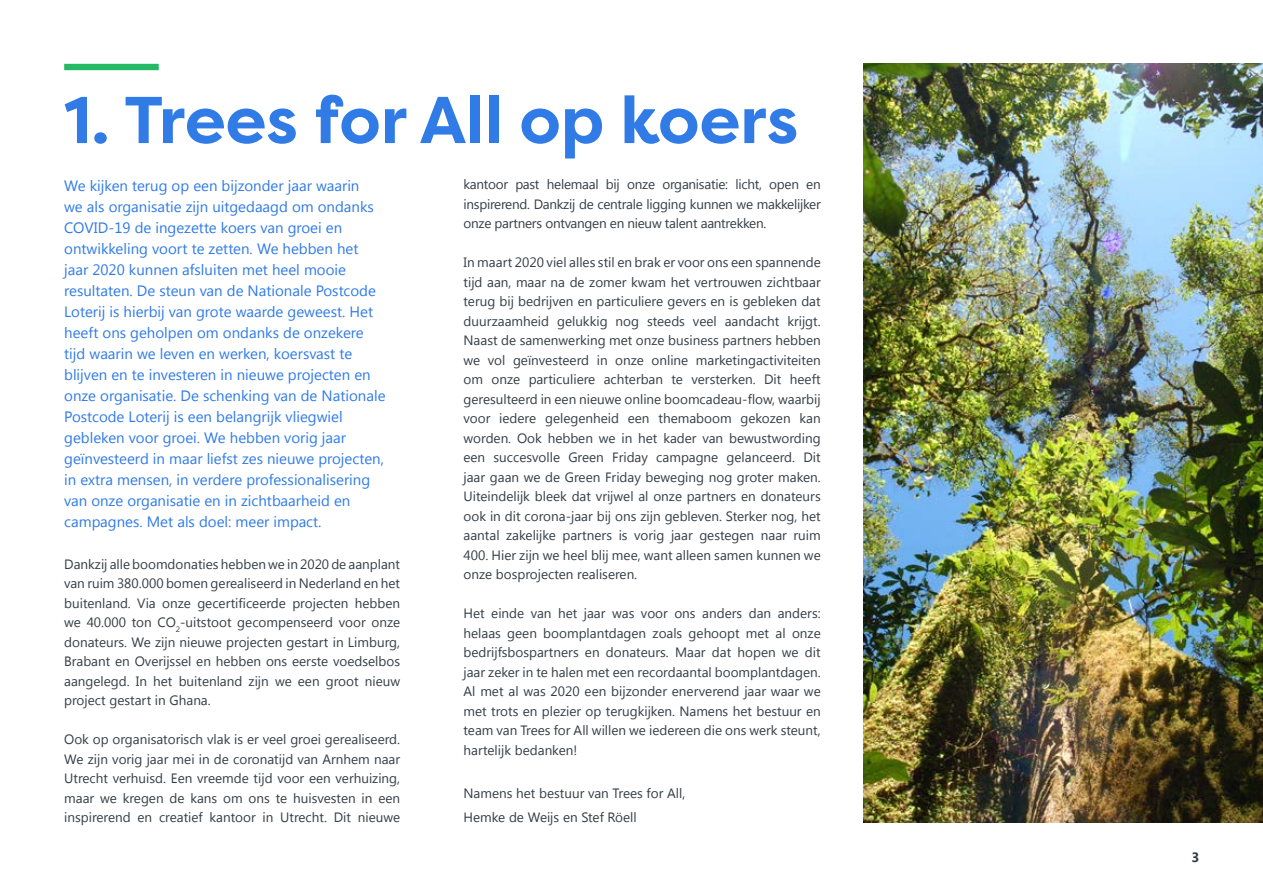
<style>
.page{position:relative;width:1263px;height:893px;background:#fff}
.page>*{position:absolute;margin:0;border:0;box-sizing:border-box;transform-origin:0 0}
.t1{font:700 66px "Filson Pro";color:#307be6}
.t2{font:15px/21px "Segoe UI";color:#307be6}
.t3{font:13.5px/19.5px "Segoe UI";color:#333e45;text-align:justify}
.t4{font:700 13.5px "Segoe UI";color:#333e45}
</style>
<div class="page">
<div style="left:64px;top:64px;width:95px;height:6px;background:#24b964"></div>
<img style="left:863px;top:64px;width:400px;height:758px">
<h1 class="t1" style="left:64px;top:78px;width:736px">1. Trees for All op koers</h1>
<p class="t2" style="left:64px;top:174px;width:323px">We kijken terug op een bijzonder jaar waarin<br>we als organisatie zijn uitgedaagd om ondanks COVID-19 de ingezette koers van groei en ontwikkeling voort te zetten. We hebben het jaar 2020 kunnen afsluiten met heel mooie resultaten. De steun van de Nationale Postcode Loterij is hierbij van grote waarde geweest. Het heeft ons geholpen om ondanks de onzekere tijd waarin we leven en werken, koersvast te blijven en te investeren in nieuwe projecten en onze organisatie. De schenking van de Nationale Postcode Loterij is een belangrijk vliegwiel gebleken voor groei. We hebben vorig jaar geïnvesteerd in maar liefst zes nieuwe projecten, in extra mensen, in verdere professionalisering van onze organisatie en in zichtbaarheid en campagnes. Met als doel: meer impact.</p>
<p class="t3" style="left:64px;top:553px;width:337px">Dankzij alle boomdonaties hebben we in 2020 de aanplant van ruim 380.000 bomen gerealiseerd in Nederland en het buitenland. Via onze gecertificeerde projecten hebben we 40.000 ton CO<sub>2</sub>-uitstoot gecompenseerd voor onze donateurs. We zijn nieuwe projecten gestart in Limburg, Brabant en Overijssel en hebben ons eerste voedselbos aangelegd. In het buitenland zijn we een groot nieuw project gestart in Ghana.</p>
<p class="t3" style="left:64px;top:729px;width:337px">Ook op organisatorisch vlak is er veel groei gerealiseerd.<br>We zijn vorig jaar mei in de coronatijd van Arnhem naar Utrecht verhuisd. Een vreemde tijd voor een verhuizing, maar we kregen de kans om ons te huisvesten in een inspirerend en creatief kantoor in Utrecht. Dit nieuwe</p>
<p class="t3" style="left:463px;top:174px;width:359px">kantoor past helemaal bij onze organisatie: licht, open en inspirerend. Dankzij de centrale ligging kunnen we makkelijker onze partners ontvangen en nieuw talent aantrekken.</p>
<p class="t3" style="left:463px;top:252px;width:359px">In maart 2020 viel alles stil en brak er voor ons een spannende tijd aan, maar na de zomer kwam het vertrouwen zichtbaar terug bij bedrijven en particuliere gevers en is gebleken dat duurzaamheid gelukkig nog steeds veel aandacht krijgt.<br>Naast de samenwerking met onze business partners hebben we vol geïnvesteerd in onze online marketingactiviteiten om onze particuliere achterban te versterken. Dit heeft geresulteerd in een nieuwe online boomcadeau-flow, waarbij voor iedere gelegenheid een themaboom gekozen kan worden. Ook hebben we in het kader van bewustwording een succesvolle Green Friday campagne gelanceerd. Dit jaar gaan we de Green Friday beweging nog groter maken.<br>Uiteindelijk bleek dat vrijwel al onze partners en donateurs ook in dit corona-jaar bij ons zijn gebleven. Sterker nog, het aantal zakelijke partners is vorig jaar gestegen naar ruim 400. Hier zijn we heel blij mee, want alleen samen kunnen we onze bosprojecten realiseren.</p>
<p class="t3" style="left:463px;top:603px;width:359px">Het einde van het jaar was voor ons anders dan anders: helaas geen boomplantdagen zoals gehoopt met al onze bedrijfsbospartners en donateurs. Maar dat hopen we dit jaar zeker in te halen met een recordaantal boomplantdagen.<br>Al met al was 2020 een bijzonder enerverend jaar waar we met trots en plezier op terugkijken. Namens het bestuur en team van Trees for All willen we iedereen die ons werk steunt, hartelijk bedanken!</p>
<p class="t3" style="left:463px;top:781px;width:223px;line-height:24px">Namens het bestuur van Trees for All,<br>Hemke de Weijs en Stef Röell</p>
<p class="t4" style="left:1191px;top:849px;width:9px">3</p>
</div>
